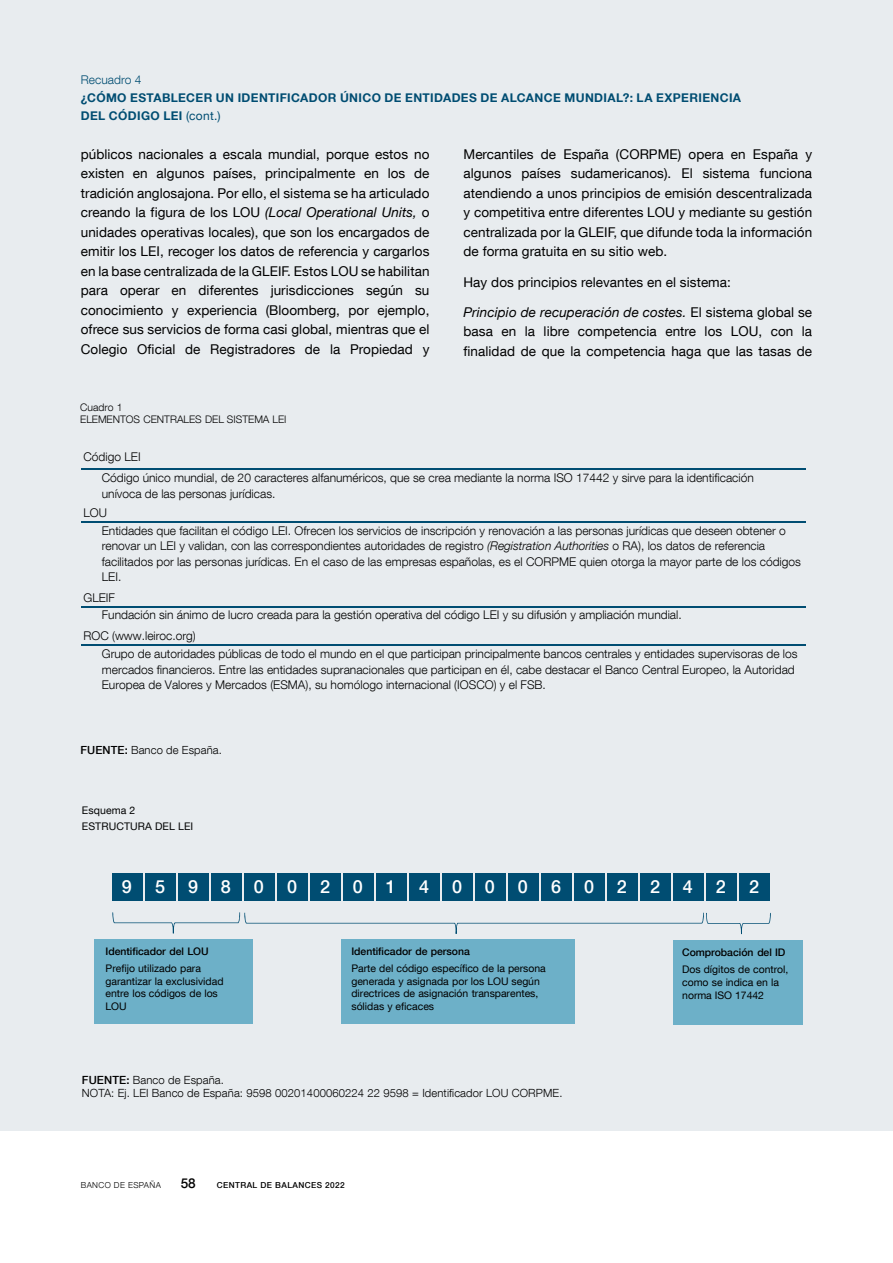
<style>
.page{position:relative;width:893px;height:1263px;background:#fff}
.page>*{position:absolute;margin:0;border:0;box-sizing:border-box;transform-origin:0 0}
.t1{font:500 18px "Bd E Neue Helvetica";color:#fff}
.Texto_recuadro{font:13.5px/19.5px "Bd E Neue Helvetica";letter-spacing:.005em;color:#000;text-align:justify}
.t2{font:500 13.5px "Bd E Neue Helvetica";color:#000}
.t3{font:300 12px/15.8px "Bd E Neue Helvetica";color:#000}
.Título_recuadro_cont{font:700 12px/18px "Bd E Neue Helvetica";letter-spacing:.03em;color:#004d72}
.Numero_recuadro{font:300 12px "Bd E Neue Helvetica";letter-spacing:.005em;color:#004d72}
.t4{font:300 11.25px/13.5px "Bd E Neue Helvetica";letter-spacing:.01em;color:#000}
.t5{font:10.5px/12.6px "Bd E Neue Helvetica";color:#000}
.t6{font:10.5px "Bd E Neue Helvetica";letter-spacing:.01em;color:#010202}
.t7{font:300 10.35px/12.6px "Bd E Neue Helvetica";letter-spacing:-.005em;color:#000}
.t8{font:500 8.25px "Bd E Neue Helvetica";letter-spacing:.05em;color:#000}
.t9{font:300 8.25px "Bd E Neue Helvetica";letter-spacing:.05em;color:#000}
.s1{font-weight:400}
.s2{font-style:italic}
.s3{font-weight:500}
</style>
<div class="page">
<div style="left:0;top:0;width:893px;height:1131px;background:#e8ecef"></div>
<hr style="left:81px;top:469px;width:725px;height:1px;background:#004d72">
<hr style="left:81px;top:521px;width:725px;height:2px;background:#004d72">
<hr style="left:81px;top:606px;width:725px;height:2px;background:#004d72">
<hr style="left:81px;top:644px;width:725px;height:2px;background:#004d72">
<div style="left:95px;top:939px;width:158px;height:85px;background:#6db0c8"></div>
<div style="left:341px;top:939px;width:233px;height:85px;background:#6db0c8"></div>
<svg style="left:112px;top:912px;width:659px;height:22px"></svg>
<div style="left:673px;top:941px;width:129px;height:84px;background:#6db0c8"></div>
<div style="left:112px;top:873px;width:30px;height:28px;background:#004d72"></div>
<div style="left:145px;top:873px;width:31px;height:28px;background:#004d72"></div>
<div style="left:178px;top:873px;width:31px;height:28px;background:#004d72"></div>
<div style="left:211px;top:873px;width:30px;height:28px;background:#004d72"></div>
<div style="left:244px;top:873px;width:30px;height:28px;background:#004d72"></div>
<div style="left:277px;top:873px;width:31px;height:28px;background:#004d72"></div>
<div style="left:310px;top:873px;width:31px;height:28px;background:#004d72"></div>
<div style="left:343px;top:873px;width:30px;height:28px;background:#004d72"></div>
<div style="left:376px;top:873px;width:30px;height:28px;background:#004d72"></div>
<div style="left:409px;top:873px;width:31px;height:28px;background:#004d72"></div>
<div style="left:442px;top:873px;width:31px;height:28px;background:#004d72"></div>
<div style="left:475px;top:873px;width:30px;height:28px;background:#004d72"></div>
<div style="left:508px;top:873px;width:30px;height:28px;background:#004d72"></div>
<div style="left:541px;top:873px;width:31px;height:28px;background:#004d72"></div>
<div style="left:574px;top:873px;width:31px;height:28px;background:#004d72"></div>
<div style="left:607px;top:873px;width:30px;height:28px;background:#004d72"></div>
<div style="left:640px;top:873px;width:31px;height:28px;background:#004d72"></div>
<div style="left:706px;top:873px;width:30px;height:28px;background:#004d72"></div>
<div style="left:739px;top:873px;width:31px;height:28px;background:#004d72"></div>
<div style="left:673px;top:873px;width:30px;height:28px;background:#004d72"></div>
<p class="Numero_recuadro" style="left:81px;top:72px;width:62px">Recuadro 4</p>
<h4 class="Título_recuadro_cont" style="left:81px;top:88px;width:662px">¿CÓMO ESTABLECER UN IDENTIFICADOR ÚNICO DE ENTIDADES DE ALCANCE MUNDIAL?: LA EXPERIENCIA<br>DEL CÓDIGO LEI <span class="s1">(cont.)</span></h4>
<p class="Texto_recuadro" style="left:81px;top:144px;width:350px">públicos nacionales a escala mundial, porque estos no existen en algunos países, principalmente en los de tradición anglosajona. Por ello, el sistema se ha articulado creando la figura de los LOU <span class="s2">(Local Operational Units,</span> o unidades operativas locales), que son los encargados de emitir los LEI, recoger los datos de referencia y cargarlos en la base centralizada de la GLEIF. Estos LOU se habilitan para operar en diferentes jurisdicciones según su conocimiento y experiencia (Bloomberg, por ejemplo, ofrece sus servicios de forma casi global, mientras que el Colegio Oficial de Registradores de la Propiedad y</p>
<p class="Texto_recuadro" style="left:463px;top:144px;width:350px">Mercantiles de España (CORPME) opera en España y algunos países sudamericanos). El sistema funciona atendiendo a unos principios de emisión descentralizada y competitiva entre diferentes LOU y mediante su gestión centralizada por la GLEIF, que difunde toda la información de forma gratuita en su sitio web.</p>
<p class="Texto_recuadro" style="left:463px;top:272px;width:269px">Hay dos principios relevantes en el sistema:</p>
<p class="Texto_recuadro" style="left:463px;top:302px;width:350px"><span class="s2">Principio de recuperación de costes.</span> El sistema global se basa en la libre competencia entre los LOU, con la finalidad de que la competencia haga que las tasas de</p>
<p class="t7" style="left:80px;top:401px;width:208px">Cuadro 1<br>ELEMENTOS CENTRALES DEL SISTEMA LEI</p>
<p class="t3" style="left:83px;top:448px;width:59px">Código LEI</p>
<p class="t3" style="left:102px;top:470px;width:654px">Código único mundial, de 20 caracteres alfanuméricos, que se crea mediante la norma ISO 17442 y sirve para la identificación unívoca de las personas jurídicas.</p>
<p class="t3" style="left:102px;top:522px;width:701px">Entidades que facilitan el código LEI. Ofrecen los servicios de inscripción y renovación a las personas jurídicas que deseen obtener o renovar un LEI y validan, con las correspondientes autoridades de registro <span class="s2">(Registration Authorities</span> o RA), los datos de referencia facilitados por las personas jurídicas. En el caso de las empresas españolas, es el CORPME quien otorga la mayor parte de los códigos</p>
<p class="t3" style="left:102px;top:568px;width:21px">LEI.</p>
<p class="t3" style="left:102px;top:607px;width:581px">Fundación sin ánimo de lucro creada para la gestión operativa del código LEI y su difusión y ampliación mundial.</p>
<p class="t3" style="left:102px;top:645px;width:697px">Grupo de autoridades públicas de todo el mundo en el que participan principalmente bancos centrales y entidades supervisoras de los mercados financieros. Entre las entidades supranacionales que participan en él, cabe destacar el Banco Central Europeo, la Autoridad<br>Europea de Valores y Mercados (ESMA), su homólogo internacional (IOSCO) y el FSB.</p>
<p class="t3" style="left:83px;top:505px;width:25px">LOU</p>
<p class="t3" style="left:83px;top:589px;width:33px">GLEIF</p>
<p class="t3" style="left:83px;top:628px;width:114px">ROC (www.leiroc.org)</p>
<p class="t4" style="left:80px;top:743px;width:143px"><span class="s3">FUENTE:</span> Banco de España.</p>
<p class="t6" style="left:82px;top:804px;width:55px">Esquema 2</p>
<p class="t6" style="left:82px;top:820px;width:113px">ESTRUCTURA DEL LEI</p>
<p class="t1" style="left:122px;top:876px;width:12px">9</p>
<p class="t1" style="left:155px;top:876px;width:12px">5</p>
<p class="t1" style="left:188px;top:876px;width:12px">9</p>
<p class="t1" style="left:221px;top:876px;width:12px">8</p>
<p class="t1" style="left:254px;top:876px;width:12px">0</p>
<p class="t1" style="left:287px;top:876px;width:12px">0</p>
<p class="t1" style="left:320px;top:876px;width:12px">2</p>
<p class="t1" style="left:353px;top:876px;width:12px">0</p>
<p class="t1" style="left:386px;top:876px;width:12px">1</p>
<p class="t1" style="left:419px;top:876px;width:12px">4</p>
<p class="t1" style="left:452px;top:876px;width:12px">0</p>
<p class="t1" style="left:485px;top:876px;width:12px">0</p>
<p class="t1" style="left:518px;top:876px;width:12px">0</p>
<p class="t1" style="left:551px;top:876px;width:12px">6</p>
<p class="t1" style="left:584px;top:876px;width:12px">0</p>
<p class="t1" style="left:617px;top:876px;width:12px">2</p>
<p class="t1" style="left:650px;top:876px;width:12px">2</p>
<p class="t1" style="left:683px;top:876px;width:12px">4</p>
<p class="t1" style="left:716px;top:876px;width:12px">2</p>
<p class="t1" style="left:749px;top:876px;width:12px">2</p>
<p class="t5" style="left:106px;top:942px;width:105px;line-height:17.2px"><span class="s3">Identificador del LOU<br></span>Prefijo utilizado para</p>
<p class="t5" style="left:106px;top:974px;width:120px">garantizar la exclusividad entre los códigos de los<br>LOU</p>
<p class="t5" style="left:351px;top:942px;width:196px;line-height:17.2px"><span class="s3">Identificador de persona<br></span>Parte del código específico de la persona</p>
<p class="t5" style="left:351px;top:974px;width:190px">generada y asignada por los LOU según directrices de asignación transparentes, sólidas y eficaces</p>
<p class="t4" style="left:82px;top:1072px;width:482px"><span class="s3">FUENTE:</span> Banco de España.<br>NOTA: Ej. LEI Banco de España: 9598 00201400060224 22 9598 = Identificador LOU CORPME.</p>
<p class="t9" style="left:81px;top:1180px;width:82px">BANCO DE ESPAÑA</p>
<p class="t2" style="left:181px;top:1175px;width:16px">58</p>
<p class="t8" style="left:217px;top:1180px;width:129px">CENTRAL DE BALANCES 2022</p>
<p class="t5" style="left:682px;top:943px;width:108px;line-height:17.2px"><span class="s3">Comprobación del ID<br></span>Dos dígitos de control,</p>
<p class="t5" style="left:682px;top:976px;width:98px">como se indica en la norma ISO 17442</p>
</div>
